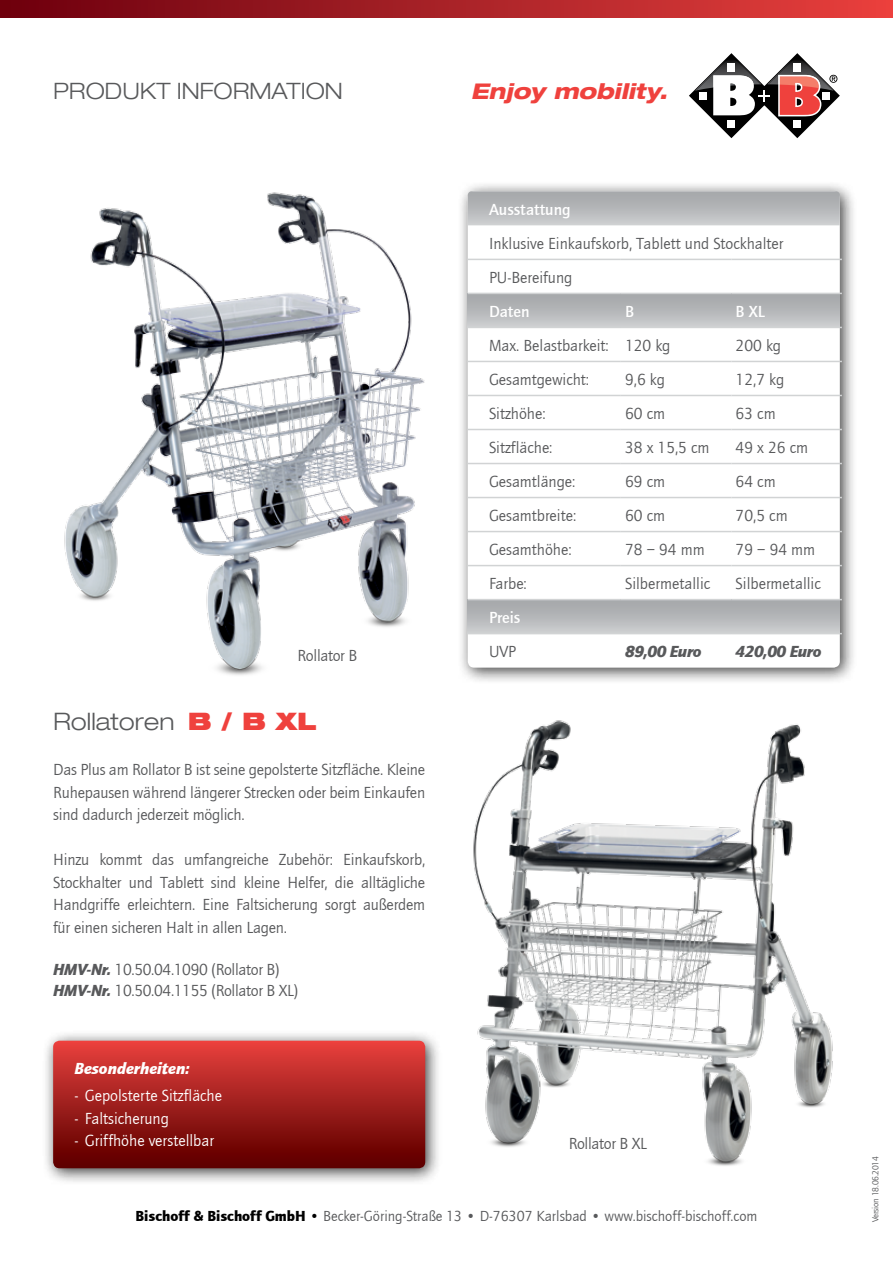
<style>
.page{position:relative;width:893px;height:1263px;background:#fff}
.page>*{position:absolute;margin:0;border:0;box-sizing:border-box;transform-origin:0 0}
.t1{font:300 24px "Helve Neu Lig Ext";color:#58595b}
.t2{font:300 22.5px "Helve Neu Lig Ext";color:#58595b}
.t3{font:800 21.45px "Helve Neu Hea Ext Obl";color:#ef413d}
.t4{font:16.5px/22.5px "Quay Sans";color:#58595b;text-align:justify}
.t5{font:16.5px/21px "Quay Sans";letter-spacing:-.02em;color:#58595b}
.t6{font:16.5px "Quay Sans";color:#fff}
.t7{font:500 16.5px "Quay Sans";color:#fff}
.t8{font:italic 900 16.5px "Quay Sans";letter-spacing:-.02em;color:#58595b}
.t9{font:italic 900 16.5px "Quay Sans";color:#fff}
.t10{font:15px "Quay Sans";color:#58595b}
.t11{font:9px "Quay Sans";letter-spacing:-.02em;color:#58595b}
.s1{font-family:"Helvetica Neue";font-weight:900;font-stretch:expanded;color:#ef413d}
.s2{font-weight:900;font-style:italic}
.s3{font-weight:900;color:#000}
.s4{color:#000}
</style>
<div class="page">
<div style="left:0;top:0;width:893px;height:17px;background:linear-gradient(to right,#6b000e,#e8413e)"></div>
<svg style="left:689px;top:53px;width:151px;height:85px"></svg>
<div style="left:42px;top:1029px;width:401px;height:156px;background:#000;opacity:.75"></div>
<svg style="left:53px;top:1041px;width:372px;height:127px"></svg>
<div style="left:457px;top:180px;width:400px;height:504px;background:#000;opacity:.75"></div>
<div style="left:468px;top:191px;width:372px;height:477px;background:#fff;border-radius:6px"></div>
<svg style="left:468px;top:191px;width:372px;height:34px"></svg>
<div style="left:468px;top:600px;width:372px;height:34px;background:linear-gradient(to bottom,#a2a4a6,#cbccce)"></div>
<div style="left:468px;top:293px;width:372px;height:34px;background:linear-gradient(to bottom,#a1a4a6,#c9cbcd)"></div>
<hr style="left:468px;top:259px;width:153px;height:1px;background:#d1d3d4">
<hr style="left:621px;top:259px;width:110px;height:1px;background:#d1d3d4">
<hr style="left:731px;top:259px;width:111px;height:1px;background:#d1d3d4">
<hr style="left:468px;top:293px;width:153px;height:1px;background:#d1d3d4">
<hr style="left:621px;top:293px;width:110px;height:1px;background:#d1d3d4">
<hr style="left:731px;top:293px;width:111px;height:1px;background:#d1d3d4">
<hr style="left:468px;top:327px;width:153px;height:1px;background:#d1d3d4">
<hr style="left:621px;top:327px;width:110px;height:1px;background:#d1d3d4">
<hr style="left:731px;top:327px;width:111px;height:1px;background:#d1d3d4">
<hr style="left:468px;top:361px;width:153px;height:1px;background:#d1d3d4">
<hr style="left:621px;top:361px;width:110px;height:1px;background:#d1d3d4">
<hr style="left:731px;top:361px;width:111px;height:1px;background:#d1d3d4">
<hr style="left:468px;top:395px;width:153px;height:1px;background:#d1d3d4">
<hr style="left:621px;top:395px;width:110px;height:1px;background:#d1d3d4">
<hr style="left:731px;top:395px;width:111px;height:1px;background:#d1d3d4">
<hr style="left:468px;top:429px;width:153px;height:1px;background:#d1d3d4">
<hr style="left:621px;top:429px;width:110px;height:1px;background:#d1d3d4">
<hr style="left:731px;top:429px;width:111px;height:1px;background:#d1d3d4">
<hr style="left:468px;top:463px;width:153px;height:1px;background:#d1d3d4">
<hr style="left:621px;top:463px;width:110px;height:1px;background:#d1d3d4">
<hr style="left:731px;top:463px;width:111px;height:1px;background:#d1d3d4">
<hr style="left:468px;top:497px;width:153px;height:1px;background:#d1d3d4">
<hr style="left:621px;top:497px;width:110px;height:1px;background:#d1d3d4">
<hr style="left:731px;top:497px;width:111px;height:1px;background:#d1d3d4">
<hr style="left:468px;top:531px;width:153px;height:1px;background:#d1d3d4">
<hr style="left:621px;top:531px;width:110px;height:1px;background:#d1d3d4">
<hr style="left:731px;top:531px;width:111px;height:1px;background:#d1d3d4">
<hr style="left:468px;top:565px;width:153px;height:1px;background:#d1d3d4">
<hr style="left:621px;top:565px;width:110px;height:1px;background:#d1d3d4">
<hr style="left:731px;top:565px;width:111px;height:1px;background:#d1d3d4">
<hr style="left:468px;top:599px;width:153px;height:1px;background:#d1d3d4">
<hr style="left:621px;top:599px;width:110px;height:1px;background:#d1d3d4">
<hr style="left:731px;top:599px;width:111px;height:1px;background:#d1d3d4">
<hr style="left:468px;top:633px;width:153px;height:1px;background:#d1d3d4">
<hr style="left:621px;top:633px;width:110px;height:1px;background:#d1d3d4">
<hr style="left:731px;top:633px;width:111px;height:1px;background:#d1d3d4">
<img style="left:64px;top:192px;width:361px;height:483px">
<img style="left:473px;top:720px;width:360px;height:446px">
<h2 class="t2" style="left:53px;top:78px;width:291px">PRODUKT INFORMATION</h2>
<h3 class="t3" style="left:471px;top:78px;width:198px">Enjoy mobility.</h3>
<p class="t5" style="left:298px;top:645px;width:61px">Rollator B</p>
<h1 class="t1" style="left:53px;top:707px;width:265px">Rollatoren <span class="s1">B / B XL</span></h1>
<p class="t4" style="left:53px;top:759px;width:374px">Das Plus am Rollator B ist seine gepolsterte Sitzfläche. Kleine Ruhepausen während längerer Strecken oder beim Einkaufen sind dadurch jederzeit möglich.</p>
<p class="t4" style="left:53px;top:849px;width:374px">Hinzu kommt das umfangreiche Zubehör: Einkaufskorb, Stockhalter und Tablett sind kleine Helfer, die alltägliche Handgriffe erleichtern. Eine Faltsicherung sorgt außerdem für einen sicheren Halt in allen Lagen.</p>
<p class="t5" style="left:53px;top:959px;width:247px"><span class="s2">HMV-Nr.</span> 10.50.04.1090 (Rollator B)<br><span class="s2">HMV-Nr.</span> 10.50.04.1155 (Rollator B XL)</p>
<p class="t9" style="left:74px;top:1059px;width:117px">Besonderheiten:</p>
<p class="t6" style="left:74px;top:1086px;width:149px">- Gepolsterte Sitzfläche</p>
<p class="t6" style="left:74px;top:1109px;width:96px">- Faltsicherung</p>
<p class="t6" style="left:74px;top:1131px;width:141px">- Griffhöhe verstellbar</p>
<p class="t7" style="left:489px;top:200px;width:83px">Ausstattung</p>
<p class="t4" style="left:489px;top:226px;width:296px;line-height:34px">Inklusive Einkaufskorb, Tablett und Stockhalter<br>PU-Bereifung</p>
<p class="t7" style="left:489px;top:302px;width:42px">Daten</p>
<p class="t7" style="left:625px;top:302px;width:11px">B</p>
<p class="t7" style="left:736px;top:302px;width:31px">B XL</p>
<p class="t4" style="left:489px;top:334px;width:183px">Max. Belastbarkeit: 120 kg</p>
<p class="t4" style="left:736px;top:334px;width:47px">200 kg</p>
<p class="t4" style="left:489px;top:368px;width:102px">Gesamtgewicht:</p>
<p class="t4" style="left:625px;top:368px;width:41px">9,6 kg</p>
<p class="t4" style="left:736px;top:368px;width:50px">12,7 kg</p>
<p class="t4" style="left:489px;top:402px;width:58px">Sitzhöhe:</p>
<p class="t4" style="left:625px;top:402px;width:42px">60 cm</p>
<p class="t4" style="left:736px;top:402px;width:42px">63 cm</p>
<p class="t4" style="left:489px;top:436px;width:65px">Sitzfläche:</p>
<p class="t4" style="left:625px;top:436px;width:86px">38 x 15,5 cm</p>
<p class="t4" style="left:736px;top:436px;width:74px">49 x 26 cm</p>
<p class="t4" style="left:489px;top:470px;width:88px">Gesamtlänge:</p>
<p class="t4" style="left:625px;top:470px;width:42px">69 cm</p>
<p class="t4" style="left:736px;top:470px;width:42px">64 cm</p>
<p class="t4" style="left:489px;top:504px;width:89px">Gesamtbreite:</p>
<p class="t4" style="left:625px;top:504px;width:42px">60 cm</p>
<p class="t4" style="left:736px;top:504px;width:54px">70,5 cm</p>
<p class="t4" style="left:489px;top:538px;width:84px">Gesamthöhe:</p>
<p class="t4" style="left:625px;top:538px;width:81px">78 – 94 mm</p>
<p class="t4" style="left:736px;top:538px;width:81px">79 – 94 mm</p>
<p class="t4" style="left:489px;top:572px;width:39px">Farbe:</p>
<p class="t4" style="left:625px;top:572px;width:87px">Silbermetallic</p>
<p class="t4" style="left:736px;top:572px;width:87px">Silbermetallic</p>
<p class="t7" style="left:489px;top:608px;width:33px">Preis</p>
<p class="t4" style="left:489px;top:640px;width:29px">UVP</p>
<p class="t8" style="left:625px;top:642px;width:78px">89,00 Euro</p>
<p class="t8" style="left:736px;top:642px;width:87px">420,00 Euro</p>
<p class="t5" style="left:569px;top:1133px;width:80px">Rollator B XL</p>
<p class="t10" style="left:136px;top:1208px;width:623px"><span class="s3">Bischoff &amp; Bischoff GmbH</span> <span class="s4">•</span> Becker-Göring-Straße 13 • D-76307 Karlsbad • www.bischoff-bischoff.com</p>
<p class="t11" style="left:871px;top:1222px;width:67px;rotate:-90deg">Version 18.06.2014</p>
</div>
